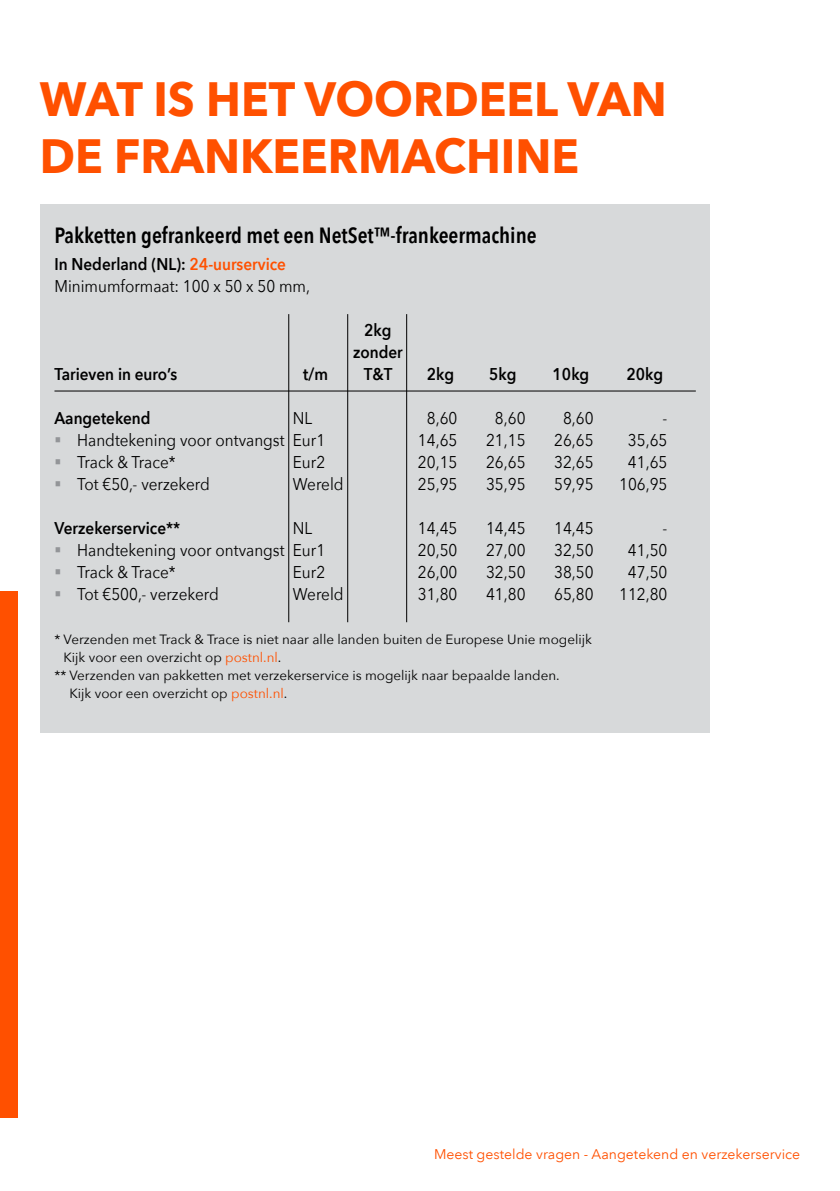
<style>
.page{position:relative;width:840px;height:1191px;background:#fff}
.page>*{position:absolute;margin:0;border:0;box-sizing:border-box;transform-origin:0 0}
.t1{font:700 48px/57.6px "Avenir Next LT Pro";color:#ff5000;scale:.95 1}
.t2{font:600 condensed 22px "Avenir Next LT Pro";color:#000}
.t3{font:17px/22px "Avenir Next";color:#000;scale:.9 1}
.t4{font:600 17px/22px "Avenir Next";color:#000;text-align:center;scale:.9 1}
.t5{font:14px "Avenir Next LT Pro";color:#ff5000}
.t6{font:13.4px "Avenir Next";color:#000}
.s1{font-weight:600}
.s2{font-weight:600;color:#ff5000}
.s3{color:#ff5000}
</style>
<div class="page">
<div style="left:0;top:591px;width:17px;height:526px;background:#ff5000"></div>
<div style="left:40px;top:204px;width:669px;height:528px;background:#d7d9da"></div>
<hr style="left:54px;top:390px;width:641px;height:1px;background:#000">
<hr style="left:288px;top:314px;width:1px;height:308px;background:#000">
<hr style="left:347px;top:314px;width:1px;height:308px;background:#000">
<hr style="left:406px;top:314px;width:1px;height:308px;background:#000">
<h1 class="t1" style="left:40px;top:70px;width:661px">WAT IS HET VOORDEEL VAN<br>DE FRANKEERMACHINE</h1>
<p class="t2" style="left:54px;top:222px;width:483px">Pakketten gefrankeerd met een NetSet™-frankeermachine</p>
<p class="t3" style="left:54px;top:252px;width:285px"><span class="s1">In Nederland (NL):</span> <span class="s2">24-uurservice<br></span>Minimumformaat: 100 x 50 x 50 mm,</p>
<p class="t4" style="left:353px;top:319px;width:57px">2kg zonder</p>
<p class="t4" style="left:54px;top:363px;width:138px">Tarieven in euro’s</p>
<p class="t4" style="left:303px;top:363px;width:29px">t/m</p>
<p class="t4" style="left:363px;top:363px;width:33px">T&amp;T</p>
<p class="t4" style="left:426px;top:363px;width:32px">2kg</p>
<p class="t4" style="left:489px;top:363px;width:32px">5kg</p>
<p class="t4" style="left:552px;top:363px;width:42px">10kg</p>
<p class="t4" style="left:626px;top:363px;width:42px">20kg</p>
<p class="t4" style="left:54px;top:407px;width:108px">Aangetekend</p>
<p class="t3" style="left:293px;top:406px;width:23px">NL</p>
<p class="t3" style="left:426px;top:406px;width:36px">8,60</p>
<p class="t3" style="left:494px;top:406px;width:36px">8,60</p>
<p class="t3" style="left:562px;top:406px;width:36px">8,60</p>
<p class="t3" style="left:662px;top:406px;width:7px">-</p>
<p class="t3" style="left:77px;top:428px;width:277px">Handtekening voor ontvangst Eur1</p>
<p class="t3" style="left:417px;top:428px;width:45px">14,65</p>
<p class="t3" style="left:486px;top:428px;width:45px">21,15</p>
<p class="t3" style="left:554px;top:428px;width:45px">26,65</p>
<p class="t3" style="left:627px;top:428px;width:45px">35,65</p>
<p class="t3" style="left:77px;top:450px;width:111px">Track &amp; Trace*</p>
<p class="t3" style="left:293px;top:450px;width:37px">Eur2</p>
<p class="t3" style="left:418px;top:450px;width:45px">20,15</p>
<p class="t3" style="left:486px;top:450px;width:45px">26,65</p>
<p class="t3" style="left:554px;top:450px;width:45px">32,65</p>
<p class="t3" style="left:627px;top:450px;width:45px">41,65</p>
<p class="t3" style="left:77px;top:472px;width:149px">Tot €50,- verzekerd</p>
<p class="t3" style="left:293px;top:472px;width:58px">Wereld</p>
<p class="t3" style="left:418px;top:472px;width:45px">25,95</p>
<p class="t3" style="left:486px;top:472px;width:45px">35,95</p>
<p class="t3" style="left:554px;top:472px;width:45px">59,95</p>
<p class="t3" style="left:618px;top:472px;width:55px">106,95</p>
<p class="t4" style="left:54px;top:517px;width:141px">Verzekerservice**</p>
<p class="t3" style="left:293px;top:516px;width:23px">NL</p>
<p class="t3" style="left:417px;top:516px;width:45px">14,45</p>
<p class="t3" style="left:486px;top:516px;width:45px">14,45</p>
<p class="t3" style="left:554px;top:516px;width:45px">14,45</p>
<p class="t3" style="left:662px;top:516px;width:7px">-</p>
<p class="t3" style="left:77px;top:538px;width:277px">Handtekening voor ontvangst Eur1</p>
<p class="t3" style="left:417px;top:538px;width:45px">20,50</p>
<p class="t3" style="left:486px;top:538px;width:45px">27,00</p>
<p class="t3" style="left:554px;top:538px;width:45px">32,50</p>
<p class="t3" style="left:627px;top:538px;width:45px">41,50</p>
<p class="t3" style="left:77px;top:560px;width:111px">Track &amp; Trace*</p>
<p class="t3" style="left:293px;top:560px;width:37px">Eur2</p>
<p class="t3" style="left:418px;top:560px;width:45px">26,00</p>
<p class="t3" style="left:486px;top:560px;width:45px">32,50</p>
<p class="t3" style="left:554px;top:560px;width:45px">38,50</p>
<p class="t3" style="left:627px;top:560px;width:45px">47,50</p>
<p class="t3" style="left:77px;top:582px;width:159px">Tot €500,- verzekerd</p>
<p class="t3" style="left:293px;top:582px;width:58px">Wereld</p>
<p class="t3" style="left:418px;top:582px;width:45px">31,80</p>
<p class="t3" style="left:486px;top:582px;width:45px">41,80</p>
<p class="t3" style="left:554px;top:582px;width:45px">65,80</p>
<p class="t3" style="left:618px;top:582px;width:55px">112,80</p>
<p class="t6" style="left:54px;top:627px;width:538px">* Verzenden met Track &amp; Trace is niet naar alle landen buiten de Europese Unie mogelijk</p>
<p class="t6" style="left:63px;top:645px;width:219px">Kijk voor een overzicht op <span class="s3">postnl.nl</span>.</p>
<p class="t6" style="left:54px;top:663px;width:506px">** Verzenden van pakketten met verzekerservice is mogelijk naar bepaalde landen.</p>
<p class="t6" style="left:69px;top:681px;width:219px">Kijk voor een overzicht op <span class="s3">postnl.nl</span>.</p>
<p class="t5" style="left:434px;top:1145px;width:367px">Meest gestelde vragen - Aangetekend en verzekerservice</p>
</div>
